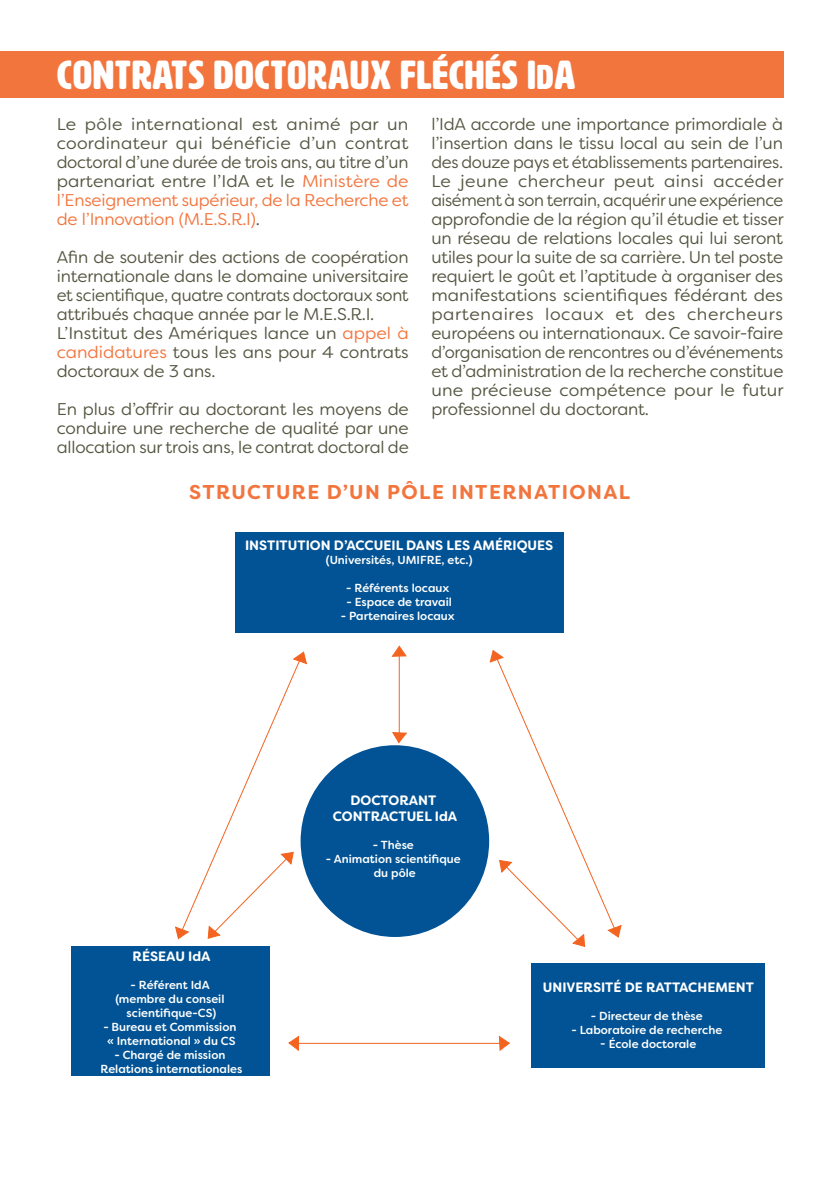
<style>
.page{position:relative;width:840px;height:1191px;background:#fff}
.page>*{position:absolute;margin:0;border:0;box-sizing:border-box;transform-origin:0 0}
.Style_de_paragraphe{font:40px "HWT Artz";letter-spacing:.03em;color:#fff}
.t1{font:700 20px "Filson Soft";letter-spacing:.07em;color:#f3753e}
.Style_de_paragraphe-2{font:17px/19px "Filson Soft";letter-spacing:-.01em;color:#565642;text-align:justify}
.t2{font:700 13.6px/16.4px "Filson Soft";color:#fff;text-align:center}
.t3{font:500 11.6px/14px "Filson Soft";color:#fff;text-align:center}
.s1{font-size:34px}
.s2{color:#f3753e}
</style>
<div class="page">
<div style="left:0;top:51px;width:782px;height:46px;background:#f3753e"></div>
<div style="left:235px;top:532px;width:329px;height:101px;background:#015395"></div>
<div style="left:71px;top:946px;width:198px;height:129px;background:#015395"></div>
<div style="left:531px;top:963px;width:233px;height:104px;background:#015395"></div>
<div style="left:300px;top:745px;width:189px;height:192px;background:#015395;border-radius:50%"></div>
<hr style="left:398px;top:656px;width:1px;height:85px;background:#f36421">
<hr style="left:291px;top:1042px;width:213px;height:1px;background:#f36421">
<svg style="left:175px;top:651px;width:132px;height:289px"></svg>
<svg style="left:392px;top:731px;width:16px;height:13px"></svg>
<svg style="left:391px;top:645px;width:16px;height:12px"></svg>
<svg style="left:288px;top:1035px;width:11px;height:16px"></svg>
<svg style="left:498px;top:1035px;width:12px;height:16px"></svg>
<svg style="left:488px;top:650px;width:134px;height:297px"></svg>
<p class="Style_de_paragraphe" style="left:57px;top:54px;width:519px">CONTRATS DOCTORAUX FLÉCHÉS I<span class="s1">D</span>A</p>
<p class="Style_de_paragraphe-2" style="left:57px;top:114px;width:353px">Le pôle international est animé par un coordinateur qui bénéficie d’un contrat doctoral d’une durée de trois ans, au titre d’un partenariat entre l’IdA et le <span class="s2">Ministère de l’Enseignement supérieur, de la Recherche et de l’Innovation (M.E.S.R.I)</span>.</p>
<p class="Style_de_paragraphe-2" style="left:57px;top:247px;width:353px">Afin de soutenir des actions de coopération internationale dans le domaine universitaire et scientifique, quatre contrats doctoraux sont attribués chaque année par le M.E.S.R.I.</p>
<p class="Style_de_paragraphe-2" style="left:57px;top:323px;width:353px">L’Institut des Amériques lance un <span class="s2">appel à candidatures</span> tous les ans pour 4 contrats doctoraux de 3 ans.</p>
<p class="Style_de_paragraphe-2" style="left:57px;top:399px;width:353px">En plus d’offrir au doctorant les moyens de conduire une recherche de qualité par une allocation sur trois ans, le contrat doctoral de</p>
<p class="Style_de_paragraphe-2" style="left:431px;top:114px;width:353px">l’IdA accorde une importance primordiale à l’insertion dans le tissu local au sein de l’un des douze pays et établissements partenaires.<br>Le jeune chercheur peut ainsi accéder aisément à son terrain, acquérir une expérience approfondie de la région qu’il étudie et tisser un réseau de relations locales qui lui seront utiles pour la suite de sa carrière. Un tel poste requiert le goût et l’aptitude à organiser des manifestations scientifiques fédérant des partenaires locaux et des chercheurs européens ou internationaux. Ce savoir-faire d’organisation de rencontres ou d’événements et d’administration de la recherche constitue une précieuse compétence pour le futur professionnel du doctorant.</p>
<p class="t1" style="left:189px;top:479px;width:442px">STRUCTURE D’UN PÔLE INTERNATIONAL</p>
<p class="t2" style="left:245px;top:537px;width:309px">INSTITUTION D’ACCUEIL DANS LES AMÉRIQUES</p>
<p class="t3" style="left:326px;top:553px;width:148px">(Universités, UMIFRE, etc.)</p>
<p class="t3" style="left:346px;top:581px;width:105px">- Référents locaux</p>
<p class="t3" style="left:346px;top:595px;width:107px">- Espace de travail</p>
<p class="t3" style="left:340px;top:609px;width:115px">- Partenaires locaux</p>
<p class="t2" style="left:132px;top:947px;width:79px">RÉSEAU IdA</p>
<p class="t3" style="left:115px;top:977px;width:111px">- Référent IdA (membre du conseil scientifique-CS)</p>
<p class="t3" style="left:103px;top:1019px;width:135px">- Bureau et Commission « International » du CS</p>
<p class="t3" style="left:100px;top:1047px;width:143px">- Chargé de mission<br>Relations internationales</p>
<p class="t2" style="left:332px;top:792px;width:126px">DOCTORANT<br>CONTRACTUEL IdA</p>
<p class="t3" style="left:372px;top:838px;width:43px">- Thèse</p>
<p class="t3" style="left:325px;top:852px;width:136px">- Animation scientifique du pôle</p>
<p class="t2" style="left:542px;top:979px;width:213px">UNIVERSITÉ DE RATTACHEMENT</p>
<p class="t3" style="left:590px;top:1009px;width:113px">- Directeur de thèse</p>
<p class="t3" style="left:571px;top:1023px;width:152px">- Laboratoire de recherche</p>
<p class="t3" style="left:600px;top:1037px;width:97px">- École doctorale</p>
</div>
